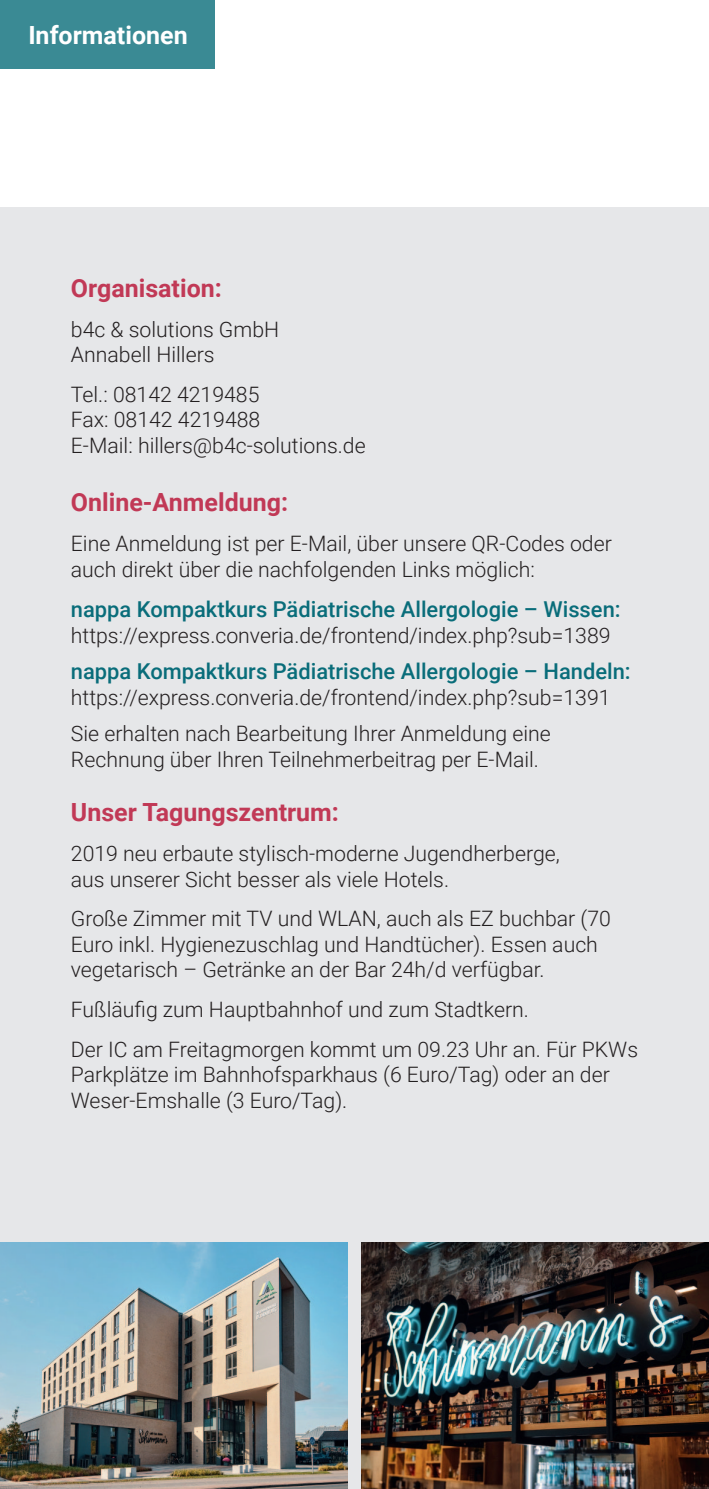
<style>
.page{position:relative;width:709px;height:1489px;background:#fff}
.page>*{position:absolute;margin:0;border:0;box-sizing:border-box;transform-origin:0 0}
.t1{font:700 25px "Roboto";color:#c13956}
.t2{font:700 25px "Roboto";color:#fff}
.t3{font:500 22px "Roboto";color:#096d7a}
.t4{font:300 21.25px/25.5px "Roboto";color:#231f20}
</style>
<div class="page">
<div style="left:0;top:0;width:215px;height:69px;background:#3a8a94"></div>
<div style="left:0;top:207px;width:709px;height:1281px;background:#e6e7e9"></div>
<img style="left:0;top:1242px;width:347px;height:246px">
<img style="left:361px;top:1242px;width:348px;height:246px">
<p class="t2" style="left:28px;top:17px;width:161px">Informationen</p>
<p class="t1" style="left:71px;top:271px;width:152px">Organisation:</p>
<p class="t4" style="left:71px;top:315px;width:210px">b4c &amp; solutions GmbH<br>Annabell Hillers</p>
<p class="t4" style="left:71px;top:381px;width:296px">Tel.: 08142 4219485<br>Fax: 08142 4219488<br>E-Mail: hillers@b4c-solutions.de</p>
<p class="t1" style="left:71px;top:485px;width:219px">Online-Anmeldung:</p>
<p class="t4" style="left:71px;top:530px;width:542px">Eine Anmeldung ist per E-Mail, über unsere QR-Codes oder auch direkt über die nachfolgenden Links möglich:</p>
<p class="t3" style="left:71px;top:593px;width:551px">nappa Kompaktkurs Pädiatrische Allergologie – Wissen:</p>
<p class="t4" style="left:71px;top:621px;width:541px">https://express.converia.de/frontend/index.php?sub=1389</p>
<p class="t3" style="left:71px;top:656px;width:561px">nappa Kompaktkurs Pädiatrische Allergologie – Handeln:</p>
<p class="t4" style="left:71px;top:678px;width:541px;line-height:36.2px">https://express.converia.de/frontend/index.php?sub=1391<br>Sie erhalten nach Bearbeitung Ihrer Anmeldung eine</p>
<p class="t4" style="left:71px;top:745px;width:469px">Rechnung über Ihren Teilnehmerbeitrag per E-Mail.</p>
<p class="t1" style="left:71px;top:795px;width:269px">Unser Tagungszentrum:</p>
<p class="t4" style="left:71px;top:840px;width:490px">2019 neu erbaute stylisch-moderne Jugendherberge, aus unserer Sicht besser als viele Hotels.</p>
<p class="t4" style="left:71px;top:905px;width:541px">Große Zimmer mit TV und WLAN, auch als EZ buchbar (70<br>Euro inkl. Hygienezuschlag und Handtücher). Essen auch vegetarisch – Getränke an der Bar 24h/d verfügbar.</p>
<p class="t4" style="left:71px;top:988px;width:568px;line-height:39.8px">Fußläufig zum Hauptbahnhof und zum Stadtkern.<br>Der IC am Freitagmorgen kommt um 09.23 Uhr an. Für PKWs</p>
<p class="t4" style="left:71px;top:1061px;width:540px">Parkplätze im Bahnhofsparkhaus (6 Euro/Tag) oder an der<br>Weser-Emshalle (3 Euro/Tag).</p>
</div>
